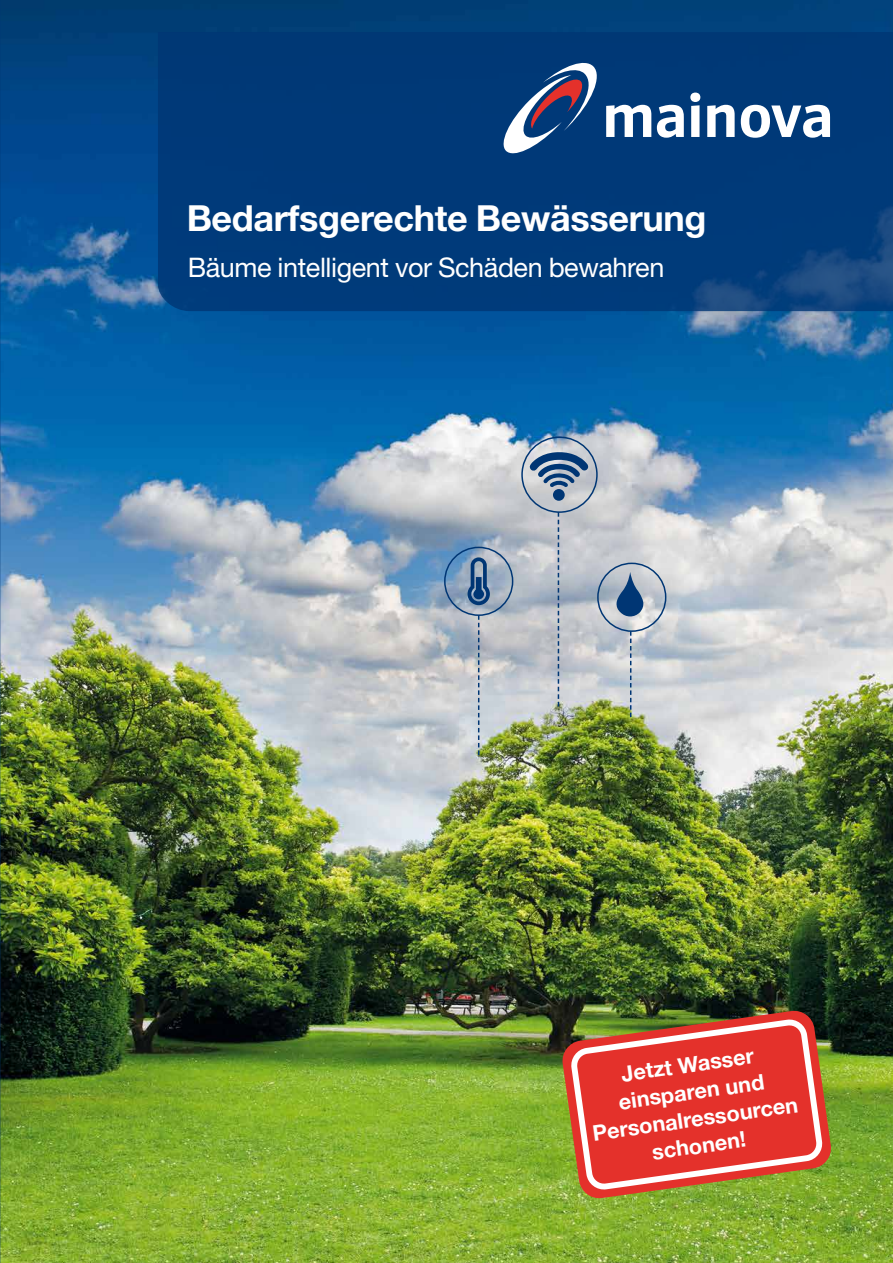
<style>
.page{position:relative;width:893px;height:1263px;background:#fff}
.page>*{position:absolute;margin:0;border:0;box-sizing:border-box;transform-origin:0 0}
.t1{font:700 36px "Helvetica Neue LT Pro";letter-spacing:-.01em;color:#fff}
.t2{font:27px "Helvetica Neue LT Pro";letter-spacing:-.015em;color:#fff}
.t3{font:700 21.75px/27.2px "Helvetica Neue LT Pro";color:#fff;text-align:center}
</style>
<div class="page">
<img style="left:0;top:0;width:893px;height:1263px">
<div style="left:158px;top:32px;width:735px;height:279px;background:#003a79"></div>
<svg style="left:499px;top:58px;width:331px;height:100px"></svg>
<svg style="left:616px;top:572px;width:28px;height:44px"></svg>
<div style="left:597px;top:563px;width:69px;height:69px;border:2px solid #003674;border-radius:50%"></div>
<svg style="left:529px;top:452px;width:59px;height:35px;background:#718aa8"></svg>
<div style="left:553px;top:489px;width:12px;height:12px;background:#003674;border-radius:50%"></div>
<div style="left:521px;top:436px;width:77px;height:77px;border:2px solid #003674;border-radius:50%"></div>
<svg style="left:468px;top:557px;width:22px;height:48px"></svg>
<div style="left:444px;top:547px;width:69px;height:69px;border:2px solid #003674;border-radius:50%"></div>
<svg style="left:478px;top:615px;width:1px;height:140px"></svg>
<svg style="left:558px;top:512px;width:1px;height:194px"></svg>
<svg style="left:630px;top:631px;width:1px;height:86px"></svg>
<img style="left:561px;top:1009px;width:271px;height:190px">
<svg style="left:573px;top:1020px;width:248px;height:168px;background:#dc4e40"></svg>
<h1 class="t1" style="left:187px;top:196px;width:521px">Bedarfsgerechte Bewässerung</h1>
<p class="t2" style="left:188px;top:251px;width:478px">Bäume intelligent vor Schäden bewahren</p>
<p class="t3" style="left:583px;top:1065px;width:209px;rotate:-8deg">Jetzt Wasser einsparen und<br>Personalressourcen schonen!</p>
</div>
